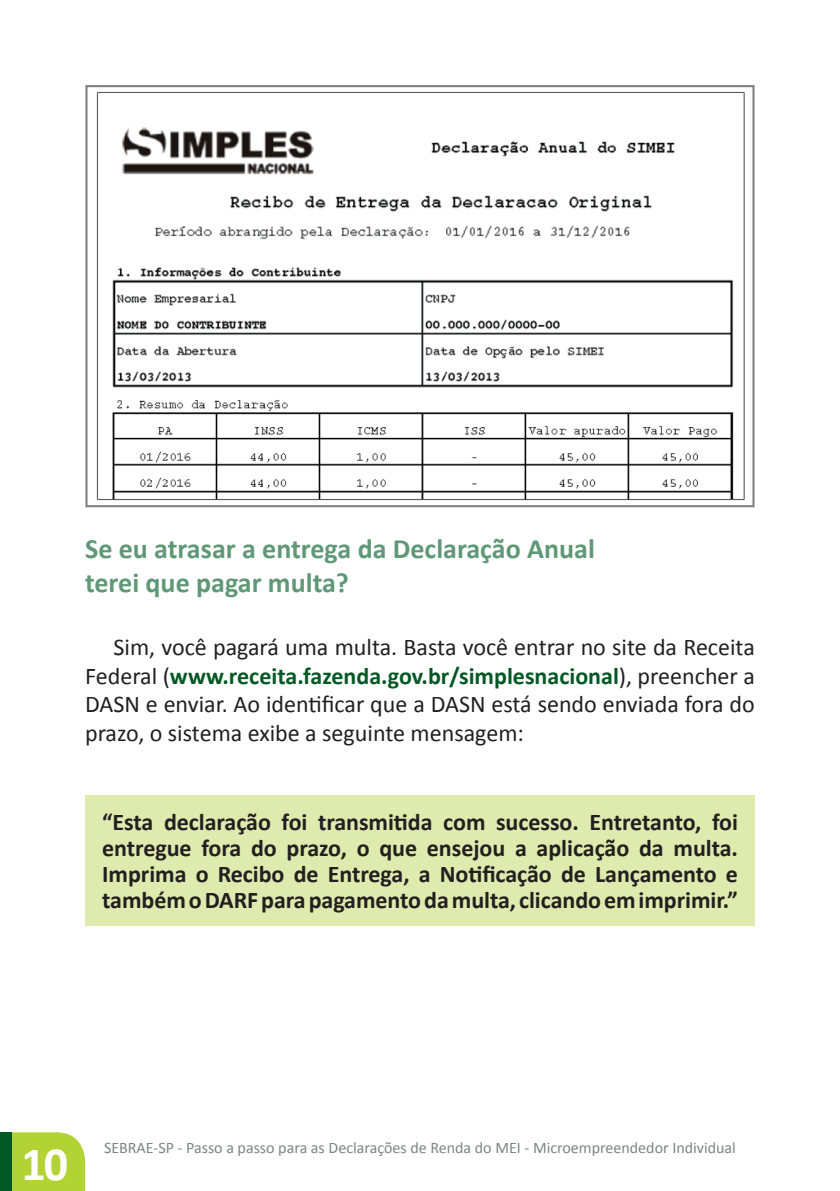
<style>
.page{position:relative;width:840px;height:1191px;background:#fff}
.page>*{position:absolute;margin:0;border:0;box-sizing:border-box;transform-origin:0 0}
.t1{font:700 48px "Calibri";color:#fff}
.t2{font:700 28px/33.6px "Calibri";color:#5f9876}
.t3{font:24px/28.8px "Calibri";color:#231f20;text-align:justify}
.t4{font:700 24px/26px "Calibri";color:#231f20;text-align:justify}
.t5{font:16px "Calibri";color:#808285}
.s1{font-weight:700;color:#005824}
</style>
<div class="page">
<div style="left:11px;top:1132px;width:74px;height:59px;background:#b3d234"></div>
<div style="left:0;top:1132px;width:11px;height:59px;background:#005824"></div>
<img style="left:96px;top:91px;width:649px;height:410px">
<div style="left:85px;top:85px;width:669px;height:422px;border:2px solid #808285"></div>
<div style="left:85px;top:795px;width:669px;height:130px;background:#deeaae"></div>
<p class="t2" style="left:85px;top:532px;width:511px">Se eu atrasar a entrega da Declaração Anual terei que pagar multa?</p>
<p class="t3" style="left:85px;top:632px;width:670px;text-indent:28px">Sim, você pagará uma multa. Basta você entrar no site da Receita Federal (<span class="s1">www.receita.fazenda.gov.br/simplesnacional</span>), preencher a DASN e enviar. Ao identificar que a DASN está sendo enviada fora do prazo, o sistema exibe a seguinte mensagem:</p>
<p class="t4" style="left:102px;top:809px;width:637px">“Esta declaração foi transmitida com sucesso. Entretanto, foi entregue fora do prazo, o que ensejou a aplicação da multa.<br>Imprima o Recibo de Entrega, a Notificação de Lançamento e também o DARF para pagamento da multa, clicando em imprimir.”</p>
<h1 class="t1" style="left:22px;top:1133px;width:48px">10</h1>
<p class="t5" style="left:104px;top:1137px;width:633px">SEBRAE-SP - Passo a passo para as Declarações de Renda do MEI - Microempreendedor Individual</p>
</div>
